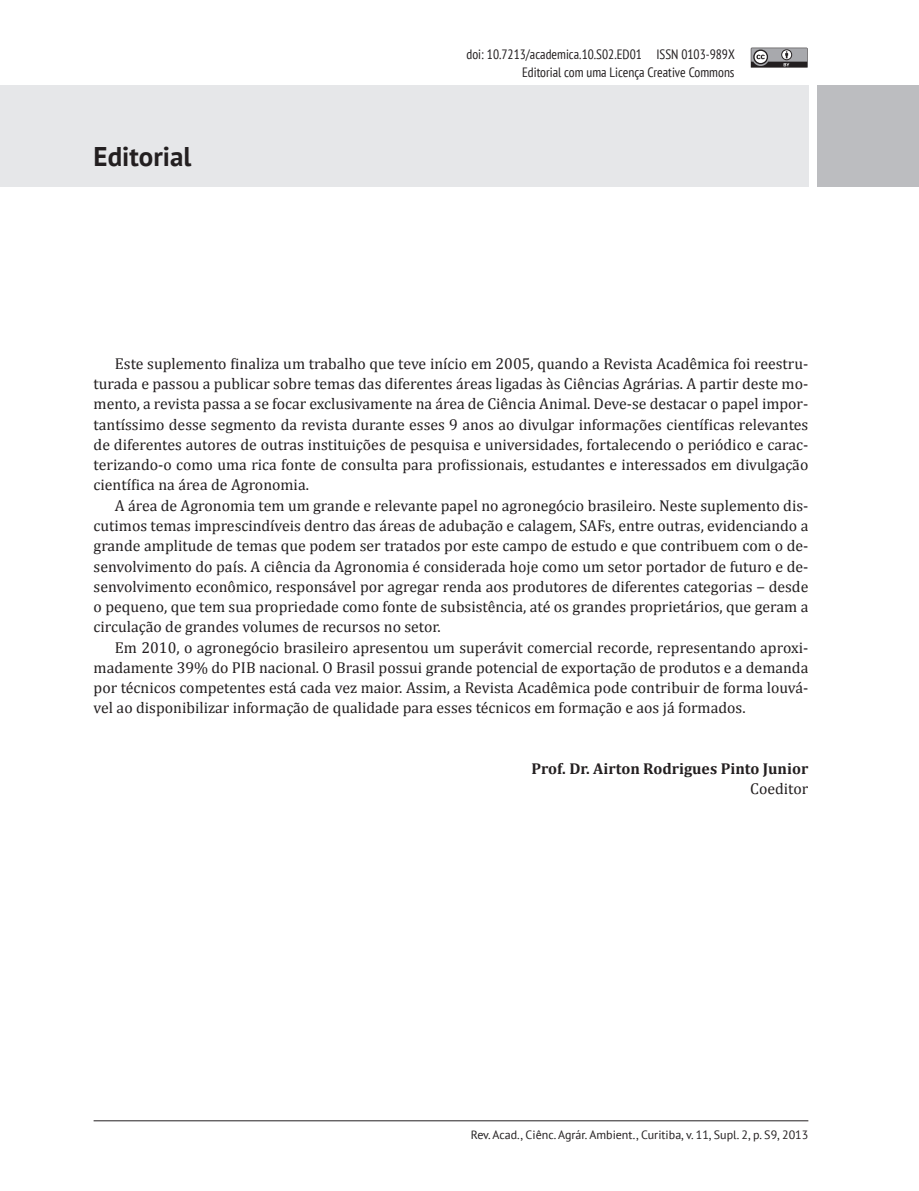
<style>
.page{position:relative;width:919px;height:1191px;background:#fff}
.page>*{position:absolute;margin:0;border:0;box-sizing:border-box;transform-origin:0 0}
.t1{font:700 27px "PT Sans";color:#231f20}
.t2{font:15.75px/20.2px "Cambria";color:#231f20;text-align:justify}
.t3{font:700 15.75px "Cambria";color:#231f20}
.t4{font:condensed 13.5px/18px "PT Sans";color:#231f20;text-align:right}
.t5{font:12px "PT Sans";color:#231f20}
</style>
<div class="page">
<hr style="left:94px;top:1120px;width:714px;height:1px;background:#231f20">
<div style="left:0;top:85px;width:808px;height:102px;background:#e6e7e9"></div>
<div style="left:816px;top:85px;width:102px;height:102px;background:#bcbdc0"></div>
<svg style="left:750px;top:48px;width:57px;height:20px"></svg>
<h1 class="t1" style="left:94px;top:139px;width:99px">Editorial</h1>
<p class="t4" style="left:466px;top:45px;width:270px">doi: 10.7213/academica.10.S02.ED01 ISSN 0103-989X<br>Editorial com uma Licença Creative Commons</p>
<p class="t2" style="left:94px;top:353px;width:716px;text-indent:21px">Este suplemento finaliza um trabalho que teve início em 2005, quando a Revista Acadêmica foi reestru&shy;turada e passou a publicar sobre temas das diferentes áreas ligadas às Ciências Agrárias. A partir deste mo&shy;mento, a revista passa a se focar exclusivamente na área de Ciência Animal. Deve-se destacar o papel impor&shy;tantíssimo desse segmento da revista durante esses 9 anos ao divulgar informações científicas relevantes de diferentes autores de outras instituições de pesquisa e universidades, fortalecendo o periódico e carac&shy;terizando-o como uma rica fonte de consulta para profissionais, estudantes e interessados em divulgação científica na área de Agronomia.</p>
<p class="t2" style="left:94px;top:495px;width:716px;text-indent:21px">A área de Agronomia tem um grande e relevante papel no agronegócio brasileiro. Neste suplemento dis&shy;cutimos temas imprescindíveis dentro das áreas de adubação e calagem, SAFs, entre outras, evidenciando a grande amplitude de temas que podem ser tratados por este campo de estudo e que contribuem com o de&shy;senvolvimento do país. A ciência da Agronomia é considerada hoje como um setor portador de futuro e de&shy;senvolvimento econômico, responsável por agregar renda aos produtores de diferentes categorias ‒ desde o pequeno, que tem sua propriedade como fonte de subsistência, até os grandes proprietários, que geram a circulação de grandes volumes de recursos no setor.</p>
<p class="t2" style="left:94px;top:637px;width:716px;text-indent:21px">Em 2010, o agronegócio brasileiro apresentou um superávit comercial recorde, representando aproxi&shy;madamente 39% do PIB nacional. O Brasil possui grande potencial de exportação de produtos e a demanda por técnicos competentes está cada vez maior. Assim, a Revista Acadêmica pode contribuir de forma louvá&shy;vel ao disponibilizar informação de qualidade para esses técnicos em formação e aos já formados.</p>
<p class="t3" style="left:531px;top:757px;width:278px">Prof. Dr. Airton Rodrigues Pinto Junior</p>
<p class="t2" style="left:750px;top:779px;width:60px">Coeditor</p>
<p class="t5" style="left:471px;top:1126px;width:339px">Rev. Acad., Ciênc. Agrár. Ambient., Curitiba, v. 11, Supl. 2, p. S9, 2013</p>
</div>
